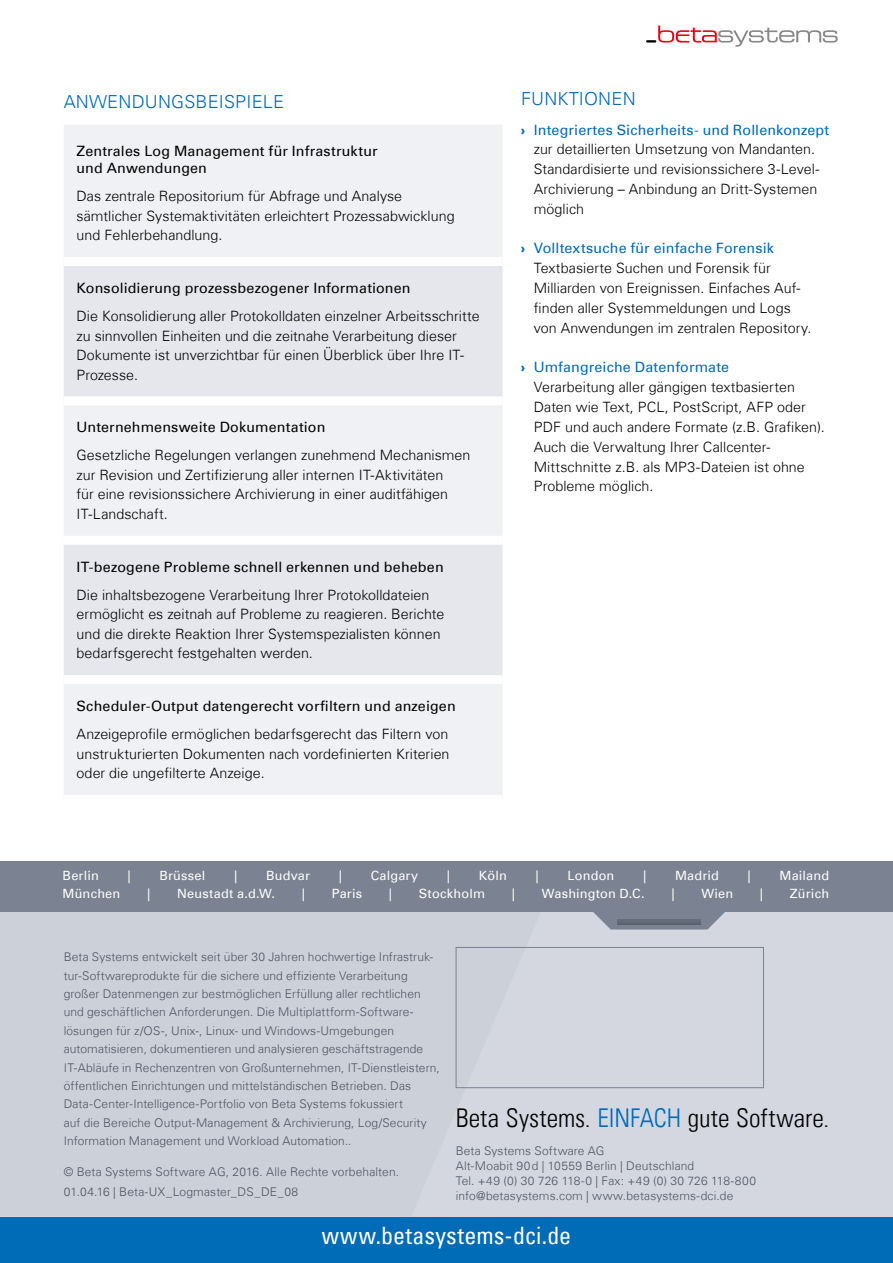
<style>
.page{position:relative;width:893px;height:1263px;background:#fff}
.page>*{position:absolute;margin:0;border:0;box-sizing:border-box;transform-origin:0 0}
.t1{font:25.8px "Univers Com 47 Light Cond";color:#000}
.t2{font:condensed 24px "Univers Com 57";letter-spacing:.01em;color:#fff}
.t3{font:300 18px "Univers Com 45";letter-spacing:.01em;color:#0069b4}
.t4{font:300 14.25px/19.5px "Univers Com 45";color:#000}
.t5{font:14.25px/17.1px "Univers Com 55 Roman";letter-spacing:.01em;color:#000}
.t6{font:14.25px "Univers Com 55 Roman";letter-spacing:.01em;color:#0069b4}
.t7{font:12.75px "Univers Com 55 Roman";letter-spacing:.015em;color:#fff}
.t8{font:300 12px/18.5px "Univers Com 45";letter-spacing:.005em;color:#4d5463}
.s1{font-family:"Univers Com 65";font-weight:700}
.s2{color:#006bb6}
</style>
<div class="page">
<svg style="left:646px;top:26px;width:192px;height:21px"></svg>
<div style="left:0;top:1208px;width:893px;height:55px;background:#006bb6"></div>
<div style="left:0;top:903px;width:893px;height:313px;background:#ccd0d8"></div>
<svg style="left:593px;top:912px;width:132px;height:17px;background:#858c9a"></svg>
<hr style="left:618px;top:920px;width:82px;height:4px;background:#616876">
<div style="left:0;top:861px;width:893px;height:51px;background:#7b8291"></div>
<div style="left:64px;top:125px;width:438px;height:670px;background:#f0f1f4"></div>
<svg style="left:64px;top:266px;width:439px;height:409px;fill:#e5e7ec"></svg>
<div style="left:64px;top:257px;width:439px;height:9px;background:#fff"></div>
<div style="left:64px;top:396px;width:439px;height:9px;background:#fff"></div>
<div style="left:64px;top:536px;width:439px;height:9px;background:#fff"></div>
<div style="left:64px;top:675px;width:439px;height:9px;background:#fff"></div>
<svg style="left:455px;top:947px;width:309px;height:141px"></svg>
<p class="t3" style="left:64px;top:91px;width:222px">ANWENDUNGSBEISPIELE</p>
<p class="t5" style="left:77px;top:143px;width:303px">Zentrales Log Management für Infrastruktur und Anwendungen</p>
<p class="t4" style="left:77px;top:186px;width:380px">Das zentrale Repositorium für Abfrage und Analyse sämtlicher Systemaktivitäten erleichtert Prozessabwicklung und Fehlerbehandlung.</p>
<p class="t5" style="left:77px;top:279px;width:336px">Konsolidierung prozessbezogener Informationen</p>
<p class="t4" style="left:77px;top:306px;width:405px">Die Konsolidierung aller Protokolldaten einzelner Arbeitsschritte zu sinnvollen Einheiten und die zeitnahe Verarbeitung dieser Dokumente ist unverzichtbar für einen Überblick über Ihre IT-Prozesse.</p>
<p class="t5" style="left:77px;top:419px;width:250px">Unternehmensweite Dokumentation</p>
<p class="t4" style="left:77px;top:446px;width:395px">Gesetzliche Regelungen verlangen zunehmend Mechanismen zur Revision und Zertifizierung aller internen IT-Aktivitäten<br>für eine revisionssichere Archivierung in einer auditfähigen IT-Landschaft.</p>
<p class="t5" style="left:77px;top:558px;width:369px">IT-bezogene Probleme schnell erkennen und beheben</p>
<p class="t4" style="left:77px;top:585px;width:369px">Die inhaltsbezogene Verarbeitung Ihrer Protokolldateien ermöglicht es zeitnah auf Probleme zu reagieren. Berichte und die direkte Reaktion Ihrer Systemspezialisten können bedarfsgerecht festgehalten werden.</p>
<p class="t5" style="left:77px;top:697px;width:381px">Scheduler-Output datengerecht vorfiltern und anzeigen</p>
<p class="t4" style="left:77px;top:724px;width:374px;text-align:justify">Anzeigeprofile ermöglichen bedarfsgerecht das Filtern von unstrukturierten Dokumenten nach vordefinierten Kriterien oder die ungefilterte Anzeige.</p>
<p class="t3" style="left:521px;top:88px;width:116px">FUNKTIONEN</p>
<p class="t6" style="left:521px;top:121px;width:310px"><span class="s1">›</span> Integriertes Sicherheits- und Rollenkonzept</p>
<p class="t4" style="left:534px;top:139px;width:287px">zur detaillierten Umsetzung von Mandanten.<br>Standardisierte und revisionssichere 3-Level-Archivierung – Anbindung an Dritt-Systemen möglich</p>
<p class="t6" style="left:521px;top:240px;width:254px"><span class="s1">›</span> Volltextsuche für einfache Forensik</p>
<p class="t4" style="left:534px;top:258px;width:279px">Textbasierte Suchen und Forensik für Milliarden von Ereignissen. Einfaches Auf&shy;finden aller Systemmeldungen und Logs von Anwendungen im zentralen Repository.</p>
<p class="t6" style="left:521px;top:359px;width:210px"><span class="s1">›</span> Umfangreiche Datenformate</p>
<p class="t4" style="left:534px;top:377px;width:292px">Verarbeitung aller gängigen textbasierten Daten wie Text, PCL, PostScript, AFP oder PDF und auch andere Formate (z.B. Grafiken).<br>Auch die Verwaltung Ihrer Callcenter-Mittschnitte z.B. als MP3-Dateien ist ohne Probleme möglich.</p>
<p class="t7" style="left:63px;top:868px;width:38px">Berlin</p>
<p class="t7" style="left:127px;top:868px;width:5px">|</p>
<p class="t7" style="left:159px;top:868px;width:48px">Brüssel</p>
<p class="t7" style="left:234px;top:868px;width:5px">|</p>
<p class="t7" style="left:266px;top:868px;width:45px">Budvar</p>
<p class="t7" style="left:339px;top:868px;width:5px">|</p>
<p class="t7" style="left:371px;top:868px;width:49px">Calgary</p>
<p class="t7" style="left:447px;top:868px;width:5px">|</p>
<p class="t7" style="left:479px;top:868px;width:29px">Köln</p>
<p class="t7" style="left:535px;top:868px;width:5px">|</p>
<p class="t7" style="left:567px;top:868px;width:48px">London</p>
<p class="t7" style="left:643px;top:868px;width:5px">|</p>
<p class="t7" style="left:675px;top:868px;width:45px">Madrid</p>
<p class="t7" style="left:748px;top:868px;width:5px">|</p>
<p class="t7" style="left:780px;top:868px;width:51px">Mailand</p>
<p class="t7" style="left:63px;top:886px;width:59px">München</p>
<p class="t7" style="left:147px;top:886px;width:5px">|</p>
<p class="t7" style="left:177px;top:886px;width:100px">Neustadt a.d.W.</p>
<p class="t7" style="left:302px;top:886px;width:5px">|</p>
<p class="t7" style="left:332px;top:886px;width:32px">Paris</p>
<p class="t7" style="left:389px;top:886px;width:5px">|</p>
<p class="t7" style="left:419px;top:886px;width:68px">Stockholm</p>
<p class="t7" style="left:512px;top:886px;width:5px">|</p>
<p class="t7" style="left:542px;top:886px;width:104px">Washington D.C.</p>
<p class="t7" style="left:671px;top:886px;width:5px">|</p>
<p class="t7" style="left:701px;top:886px;width:33px">Wien</p>
<p class="t7" style="left:760px;top:886px;width:5px">|</p>
<p class="t7" style="left:790px;top:886px;width:41px">Zürich</p>
<p class="t8" style="left:64px;top:948px;width:378px">Beta Systems entwickelt seit über 30 Jahren hochwertige Infrastruk&shy;tur-Softwareprodukte für die sichere und effiziente Verarbeitung großer Datenmengen zur bestmöglichen Erfüllung aller rechtlichen und geschäftlichen Anforderungen. Die Multiplattform-Software&shy;lösungen für z/OS-, Unix-, Linux- und Windows-Umgebungen automatisieren, dokumentieren und analysieren geschäftstragende IT-Abläufe in Rechenzentren von Großunternehmen, IT-Dienstleistern, öffentlichen Einrichtungen und mittelständischen Betrieben. Das Data-Center-Intelligence-Portfolio von Beta Systems fokussiert<br>auf die Bereiche Output-Management &amp; Archivierung, Log/Security Information Management und Workload Automation..</p>
<p class="t8" style="left:64px;top:1162px;width:337px;line-height:19.5px">© Beta Systems Software AG, 2016. Alle Rechte vorbehalten.<br>01.04.16 | Beta-UX_Logmaster_DS_DE_08</p>
<h1 class="t1" style="left:456px;top:1102px;width:375px">Beta Systems. <span class="s2">EINFACH</span> gute Software.</h1>
<p class="t8" style="left:456px;top:1143px;width:302px;line-height:15px">Beta Systems Software AG<br>Alt-Moabit 90d | 10559 Berlin | Deutschland<br>Tel. +49 (0) 30 726 118-0 | Fax: +49 (0) 30 726 118-800 info@betasystems.com | www.betasystems-dci.de</p>
<h2 class="t2" style="left:322px;top:1220px;width:251px">www.betasystems-dci.de</h2>
</div>
